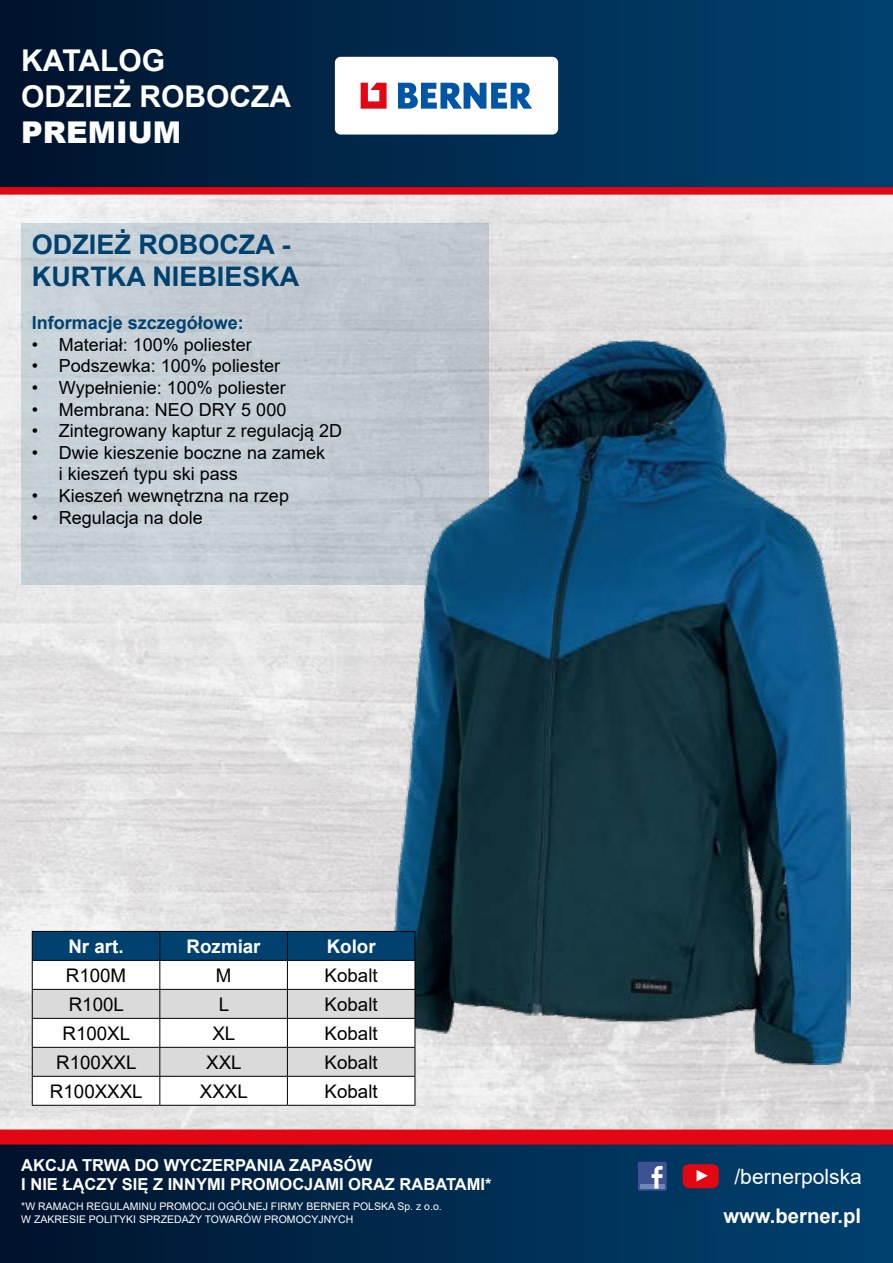
<style>
.page{position:relative;width:893px;height:1263px;background:#fff}
.page>*{position:absolute;margin:0;border:0;box-sizing:border-box;transform-origin:0 0}
.t1{font:700 30px/36px "Arial";color:#fff}
.t2{font:900 30px "Arial";color:#fff}
.t3{font:700 27px/32.4px "Arial";color:#004170}
.t4{font:21px "Arial";color:#fff}
.t5{font:700 20.25px "Arial";color:#fff}
.t6{font:18.75px "Arial";color:#000}
.t7{font:700 18.75px "Arial";color:#fff}
.t8{font:18px/21.6px "Arial";color:#000}
.t9{font:700 18px "Arial";color:#004170}
.t10{font:700 16.5px/19.8px "Arial";color:#fff}
.t11{font:10.5px/12.6px "Arial";color:#fff}
</style>
<div class="page">
<img style="left:0;top:195px;width:893px;height:934px">
<div style="left:0;top:1135px;width:893px;height:128px;background:linear-gradient(to right,#00132d,#004271)"></div>
<div style="left:638px;top:1162px;width:29px;height:29px;background:#3e5293;border-radius:2px"></div>
<hr style="left:640px;top:1184px;width:25px;height:4px;background:#7187b7">
<svg style="left:652px;top:1166px;width:11px;height:22px"></svg>
<div style="left:683px;top:1164px;width:36px;height:24px;background:#e30613;border-radius:9px"></div>
<svg style="left:697px;top:1170px;width:11px;height:11px"></svg>
<div style="left:0;top:0;width:893px;height:191px;background:linear-gradient(to right,#00142d,#004271)"></div>
<div style="left:335px;top:57px;width:223px;height:78px;background:#fff;border-radius:6px"></div>
<svg style="left:398px;top:83px;width:134px;height:26px"></svg>
<svg style="left:361px;top:83px;width:26px;height:26px"></svg>
<div style="left:0;top:1129px;width:893px;height:15px;background:#e30613"></div>
<div style="left:0;top:187px;width:893px;height:8px;background:#e30613"></div>
<div style="left:21px;top:223px;width:468px;height:362px;background:#c4cdd4"></div>
<img style="left:383px;top:340px;width:467px;height:724px">
<svg style="left:32px;top:931px;width:384px;height:174px"></svg>
<hr style="left:32px;top:1105px;width:128px;height:1px;background:#000">
<hr style="left:160px;top:1105px;width:127px;height:1px;background:#000">
<hr style="left:287px;top:1105px;width:128px;height:1px;background:#000">
<h1 class="t1" style="left:21px;top:42px;width:272px">KATALOG<br>ODZIEŻ ROBOCZA</h1>
<h1 class="t2" style="left:21px;top:110px;width:161px">PREMIUM</h1>
<h2 class="t3" style="left:32px;top:228px;width:269px">ODZIEŻ ROBOCZA -<br>KURTKA NIEBIESKA</h2>
<p class="t9" style="left:32px;top:310px;width:214px">Informacje szczegółowe:</p>
<p class="t8" style="left:32px;top:333px;width:222px">• Materiał: 100% poliester</p>
<p class="t8" style="left:32px;top:355px;width:250px">• Podszewka: 100% poliester</p>
<p class="t8" style="left:32px;top:377px;width:255px">• Wypełnienie: 100% poliester</p>
<p class="t8" style="left:32px;top:398px;width:256px">• Membrana: NEO DRY 5 000</p>
<p class="t8" style="left:32px;top:420px;width:312px">• Zintegrowany kaptur z regulacją 2D</p>
<p class="t8" style="left:59px;top:441px;width:268px;text-indent:-27px">• Dwie kieszenie boczne na zamek i kieszeń typu ski pass</p>
<p class="t8" style="left:32px;top:485px;width:259px">• Kieszeń wewnętrzna na rzep</p>
<p class="t8" style="left:32px;top:506px;width:173px">• Regulacja na dole</p>
<p class="t7" style="left:68px;top:933px;width:57px">Nr art.</p>
<p class="t7" style="left:187px;top:933px;width:75px">Rozmiar</p>
<p class="t7" style="left:327px;top:933px;width:50px">Kolor</p>
<p class="t6" style="left:66px;top:962px;width:62px">R100M</p>
<p class="t6" style="left:216px;top:962px;width:17px">M</p>
<p class="t6" style="left:325px;top:962px;width:55px">Kobalt</p>
<p class="t6" style="left:69px;top:991px;width:57px">R100L</p>
<p class="t6" style="left:219px;top:991px;width:12px">L</p>
<p class="t6" style="left:325px;top:991px;width:55px">Kobalt</p>
<p class="t6" style="left:62px;top:1020px;width:69px">R100XL</p>
<p class="t6" style="left:212px;top:1020px;width:24px">XL</p>
<p class="t6" style="left:325px;top:1020px;width:55px">Kobalt</p>
<p class="t6" style="left:56px;top:1049px;width:82px">R100XXL</p>
<p class="t6" style="left:206px;top:1049px;width:37px">XXL</p>
<p class="t6" style="left:325px;top:1049px;width:55px">Kobalt</p>
<p class="t6" style="left:50px;top:1078px;width:94px">R100XXXL</p>
<p class="t6" style="left:200px;top:1078px;width:49px">XXXL</p>
<p class="t6" style="left:325px;top:1078px;width:55px">Kobalt</p>
<p class="t10" style="left:21px;top:1155px;width:472px">AKCJA TRWA DO WYCZERPANIA ZAPASÓW<br>I NIE ŁĄCZY SIĘ Z INNYMI PROMOCJAMI ORAZ RABATAMI*</p>
<p class="t11" style="left:21px;top:1200px;width:422px">*W RAMACH REGULAMINU PROMOCJI OGÓLNEJ FIRMY BERNER POLSKA Sp. z o.o.<br>W ZAKRESIE POLITYKI SPRZEDAŻY TOWARÓW PROMOCYJNYCH</p>
<p class="t4" style="left:734px;top:1162px;width:129px">/bernerpolska</p>
<p class="t5" style="left:723px;top:1201px;width:139px">www.berner.pl</p>
</div>
